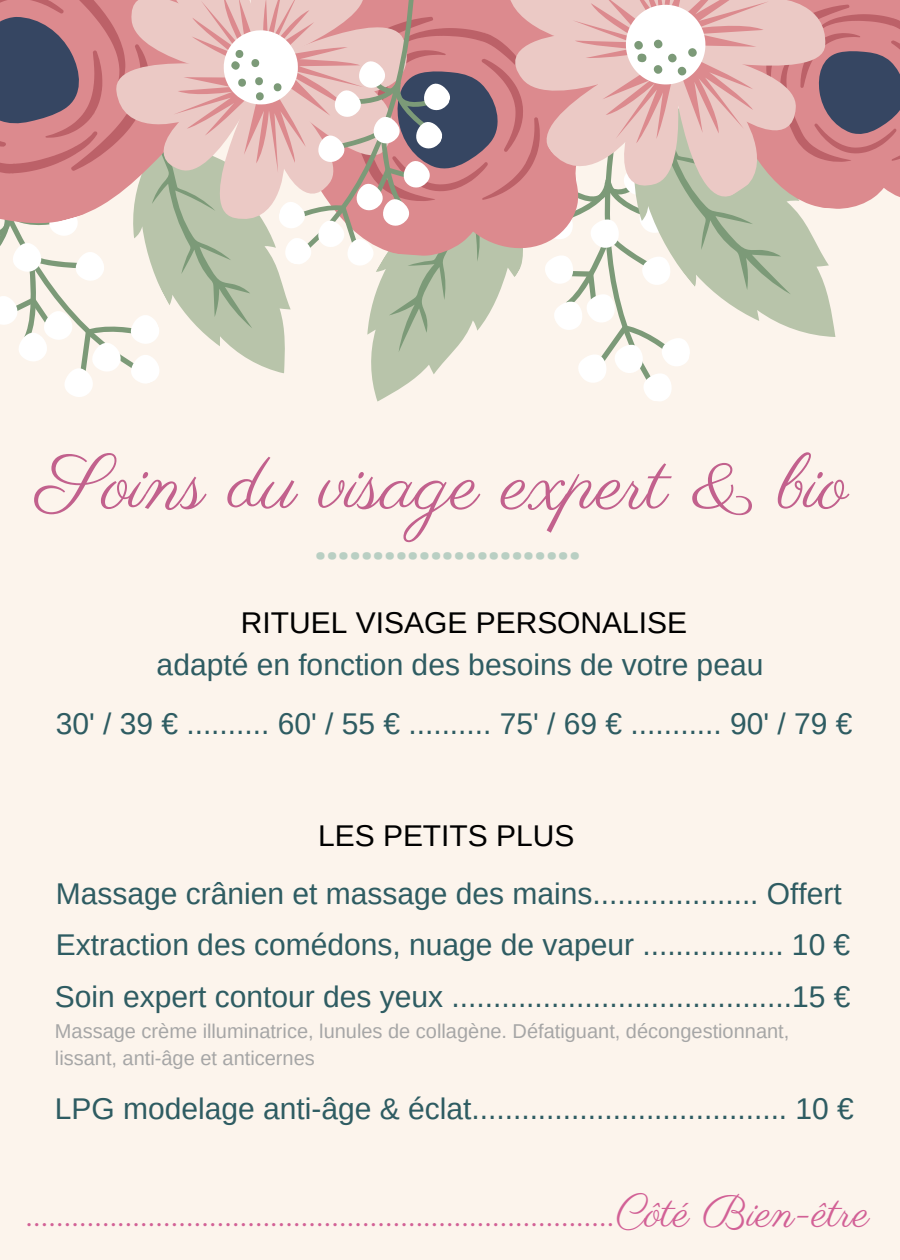
<style>
.page{position:relative;width:900px;height:1260px;background:#fcf4ec}
.page>*{position:absolute;margin:0;border:0;box-sizing:border-box;transform-origin:0 0}
.t1{font:77.75px "Parisienne";color:#c2618d}
.t2{font:45px "Parisienne";color:#d26196}
.t3{font:800 40px "Open Sans";color:#b9cfc3}
.t4{font:30px/51.5px "Arimo";color:#2e5c62}
.t5{font:30px "Arimo";color:#000}
.t6{font:20px/26.8px "Arimo";color:#a6a6a6}
</style>
<div class="page">
<svg style="left:0;top:0;width:900px;height:402px"></svg>
<h1 class="t1" style="left:36px;top:436px;width:813px">Soins du visage expert &amp; bio</h1>
<h3 class="t3" style="left:315px;top:516px;width:267px">.......................</h3>
<p class="t5" style="left:241px;top:606px;width:448px">RITUEL VISAGE PERSONALISE</p>
<p class="t4" style="left:157px;top:639px;width:608px">adapté en fonction des besoins de votre peau</p>
<p class="t4" style="left:56px;top:698px;width:798px">30' / 39 € .......... 60' / 55 € .......... 75' / 69 € ........... 90' / 79 €</p>
<p class="t5" style="left:318px;top:819px;width:258px">LES PETITS PLUS</p>
<p class="t4" style="left:56px;top:867px;width:796px">Massage crânien et massage des mains.................... Offert<br>Extraction des comédons, nuage de vapeur ................. 10 €</p>
<p class="t4" style="left:55px;top:970px;width:797px">Soin expert contour des yeux .........................................15 €</p>
<p class="t6" style="left:55px;top:1018px;width:736px">Massage crème illuminatrice, lunules de collagène. Défatiguant, décongestionnant, lissant, anti-âge et anticernes</p>
<p class="t4" style="left:55px;top:1083px;width:801px">LPG modelage anti-âge &amp; éclat...................................... 10 €</p>
<h2 class="t2" style="left:27px;top:1184px;width:844px">.............................................................................Côté Bien-être</h2>
</div>
